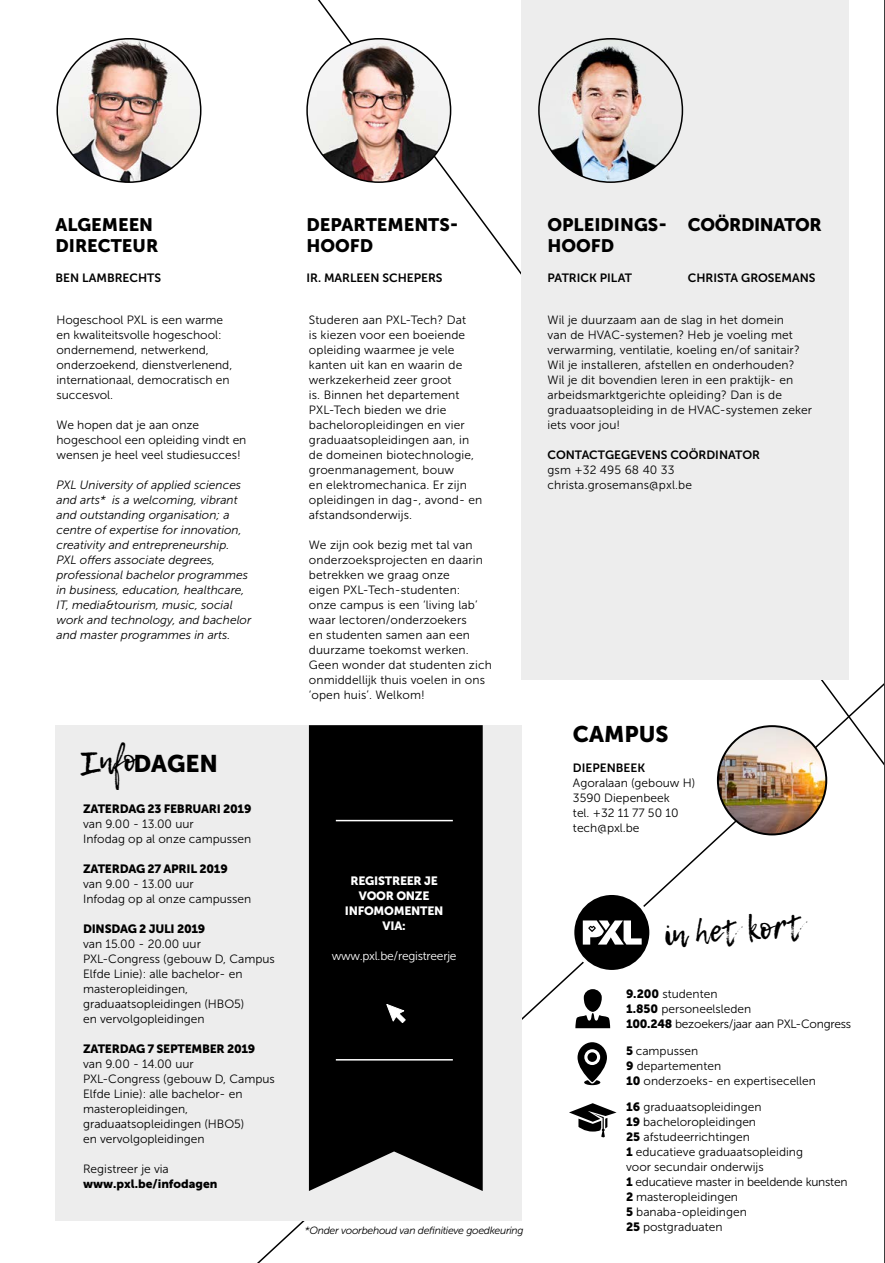
<style>
.page{position:relative;width:885px;height:1263px;background:#fff}
.page>*{position:absolute;margin:0;border:0;box-sizing:border-box;transform-origin:0 0}
.t1{font:31.2px "Lemon Tuesday";color:#000}
.t2{font:24px "Museo Sans 900";color:#000}
.t3{font:22.5px "Museo Sans 900";color:#000}
.t4{font:18px/21px "Museo Sans 900";color:#000}
.t5{font:18px "Museo Sans 900";letter-spacing:-.02em;color:#000}
.t6{font:12px/15px "Museo Sans 300";color:#000}
.t7{font:italic 12px/15px "Museo Sans 300";color:#000}
.t8{font:12px "Museo Sans 700";color:#000}
.t9{font:12px "Museo Sans 900";letter-spacing:-.02em;color:#000}
.t10{font:12px/15px "Museo Sans 900";letter-spacing:-.02em;color:#fff;text-align:center}
.t11{font:12px "Museo Sans 300";letter-spacing:-.02em;color:#fff}
.t12{font:12px "Museo Sans 900";color:#000}
.t13{font:italic 10.5px "Museo Sans 300";letter-spacing:-.03em;color:#000}
.s1{font-family:"Museo Sans 900"}
</style>
<div class="page">
<svg style="left:205px;top:679px;width:679px;height:584px"></svg>
<img style="left:717px;top:726px;width:109px;height:108px;border-radius:54px">
<div style="left:716px;top:725px;width:111px;height:110px;border:2px solid #000;border-radius:50%"></div>
<img style="left:307px;top:39px;width:143px;height:143px;border-radius:72px">
<svg style="left:577px;top:1042px;width:30px;height:43px"></svg>
<svg style="left:575px;top:989px;width:35px;height:39px"></svg>
<svg style="left:569px;top:1103px;width:47px;height:35px"></svg>
<div style="left:570px;top:891px;width:83px;height:83px;background:#fff;border-radius:50%"></div>
<div style="left:574px;top:895px;width:75px;height:75px;background:#000;border-radius:50%"></div>
<svg style="left:582px;top:920px;width:59px;height:24px"></svg>
<hr style="left:884px;top:0;width:1px;height:1263px;background:#000">
<div style="left:521px;top:0;width:328px;height:679px;background:#ededed"></div>
<div style="left:55px;top:725px;width:466px;height:495px;background:#ededed"></div>
<img style="left:539px;top:40px;width:143px;height:142px">
<img style="left:57px;top:39px;width:143px;height:143px;border-radius:70px">
<div style="left:309px;top:725px;width:173px;height:466px;background:#000"></div>
<svg style="left:386px;top:1003px;width:20px;height:21px"></svg>
<hr style="left:336px;top:820px;width:117px;height:1px;background:#fff">
<hr style="left:336px;top:1059px;width:117px;height:1px;background:#fff">
<h3 class="t4" style="left:55px;top:214px;width:104px">ALGEMEEN<br>DIRECTEUR</h3>
<p class="t8" style="left:55px;top:271px;width:107px">BEN LAMBRECHTS</p>
<p class="t6" style="left:56px;top:312px;width:177px">Hogeschool PXL is een warme en kwaliteitsvolle hogeschool: ondernemend, netwerkend, onderzoekend, dienstverlenend, internationaal, democratisch en succesvol.</p>
<p class="t6" style="left:56px;top:417px;width:191px">We hopen dat je aan onze hogeschool een opleiding vindt en wensen je heel veel studiesucces!</p>
<p class="t7" style="left:56px;top:477px;width:196px">PXL University of applied sciences and arts* is a welcoming, vibrant and outstanding organisation; a centre of expertise for innovation, creativity and entrepreneurship.<br>PXL offers associate degrees, professional bachelor programmes in business, education, healthcare, IT, media&amp;tourism, music, social work and technology, and bachelor and master programmes in arts.</p>
<h1 class="t1" style="left:80px;top:745px;width:57px;rotate:-4deg">Info</h1>
<h2 class="t2" style="left:133px;top:750px;width:86px">DAGEN</h2>
<p class="t9" style="left:83px;top:802px;width:170px">ZATERDAG 23 FEBRUARI 2019</p>
<p class="t6" style="left:83px;top:817px;width:170px">van 9.00 - 13.00 uur<br>Infodag op al onze campussen</p>
<p class="t9" style="left:83px;top:862px;width:146px">ZATERDAG 27 APRIL 2019</p>
<p class="t6" style="left:83px;top:877px;width:170px">van 9.00 - 13.00 uur<br>Infodag op al onze campussen</p>
<p class="t9" style="left:83px;top:922px;width:124px">DINSDAG 2 JULI 2019</p>
<p class="t6" style="left:83px;top:937px;width:193px">van 15.00 - 20.00 uur<br>PXL-Congress (gebouw D, Campus<br>Elfde Linie): alle bachelor- en masteropleidingen, graduaatsopleidingen (HBO5)<br>en vervolgopleidingen</p>
<p class="t9" style="left:83px;top:1042px;width:174px">ZATERDAG 7 SEPTEMBER 2019</p>
<p class="t6" style="left:83px;top:1057px;width:193px">van 9.00 - 14.00 uur<br>PXL-Congress (gebouw D, Campus<br>Elfde Linie): alle bachelor- en masteropleidingen, graduaatsopleidingen (HBO5)<br>en vervolgopleidingen</p>
<p class="t6" style="left:83px;top:1162px;width:87px">Registreer je via</p>
<p class="t12" style="left:83px;top:1177px;width:136px">www.pxl.be/infodagen</p>
<h3 class="t4" style="left:306px;top:214px;width:154px">DEPARTEMENTS-<br>HOOFD</h3>
<p class="t8" style="left:306px;top:271px;width:138px">IR. MARLEEN SCHEPERS</p>
<p class="t6" style="left:309px;top:312px;width:175px">Studeren aan PXL-Tech? Dat<br>is kiezen voor een boeiende opleiding waarmee je vele kanten uit kan en waarin de werkzekerheid zeer groot<br>is. Binnen het departement<br>PXL-Tech bieden we drie bacheloropleidingen en vier graduaatsopleidingen aan, in de domeinen biotechnologie, groenmanagement, bouw<br>en elektromechanica. Er zijn opleidingen in dag-, avond- en afstandsonderwijs.</p>
<p class="t6" style="left:309px;top:537px;width:184px">We zijn ook bezig met tal van onderzoeksprojecten en daarin betrekken we graag onze<br>eigen PXL-Tech-studenten:<br>onze campus is een ‘living lab’ waar lectoren/onderzoekers<br>en studenten samen aan een duurzame toekomst werken.<br>Geen wonder dat studenten zich onmiddellijk thuis voelen in ons ‘open huis’. Welkom!</p>
<p class="t10" style="left:345px;top:874px;width:100px">REGISTREER JE<br>VOOR ONZE<br>INFOMOMENTEN<br>VIA:</p>
<p class="t11" style="left:332px;top:950px;width:126px">www.pxl.be/registreerje</p>
<p class="t13" style="left:305px;top:1224px;width:220px">*Onder voorbehoud van definitieve goedkeuring</p>
<h3 class="t4" style="left:547px;top:214px;width:121px">OPLEIDINGS-<br>HOOFD</h3>
<p class="t8" style="left:547px;top:271px;width:86px">PATRICK PILAT</p>
<h3 class="t5" style="left:687px;top:215px;width:135px">COÖRDINATOR</h3>
<p class="t8" style="left:687px;top:271px;width:129px">CHRISTA GROSEMANS</p>
<p class="t6" style="left:547px;top:312px;width:266px">Wil je duurzaam aan de slag in het domein<br>van de HVAC-systemen? Heb je voeling met verwarming, ventilatie, koeling en/of sanitair?<br>Wil je installeren, afstellen en onderhouden?<br>Wil je dit bovendien leren in een praktijk- en arbeidsmarktgerichte opleiding? Dan is de graduaatsopleiding in de HVAC-systemen zeker iets voor jou!</p>
<p class="t8" style="left:547px;top:448px;width:214px">CONTACTGEGEVENS COÖRDINATOR</p>
<p class="t6" style="left:547px;top:462px;width:146px">gsm +32 495 68 40 33 christa.grosemans@pxl.be</p>
<h3 class="t3" style="left:573px;top:721px;width:97px">CAMPUS</h3>
<p class="t8" style="left:573px;top:761px;width:74px">DIEPENBEEK</p>
<p class="t6" style="left:573px;top:775px;width:124px">Agoralaan (gebouw H)<br>3590 Diepenbeek<br>tel. +32 11 77 50 10 tech@pxl.be</p>
<h1 class="t1" style="left:662px;top:917px;width:141px;rotate:-4deg">in het kort</h1>
<p class="t6" style="left:626px;top:987px;width:227px"><span class="s1">9.200</span> studenten<br><span class="s1">1.850</span> personeelsleden<br><span class="s1">100.248</span> bezoekers/jaar aan PXL-Congress</p>
<p class="t6" style="left:626px;top:1043px;width:191px"><span class="s1">5</span> campussen<br><span class="s1">9</span> departementen<br><span class="s1">10</span> onderzoeks- en expertisecellen</p>
<p class="t6" style="left:626px;top:1100px;width:223px"><span class="s1">16</span> graduaatsopleidingen<br><span class="s1">19</span> bacheloropleidingen<br><span class="s1">25</span> afstudeerrichtingen<br><span class="s1">1</span> educatieve graduaatsopleiding<br>voor secundair onderwijs<br><span class="s1">1</span> educatieve master in beeldende kunsten<br><span class="s1">2</span> masteropleidingen<br><span class="s1">5</span> banaba-opleidingen<br><span class="s1">25</span> postgraduaten</p>
</div>
